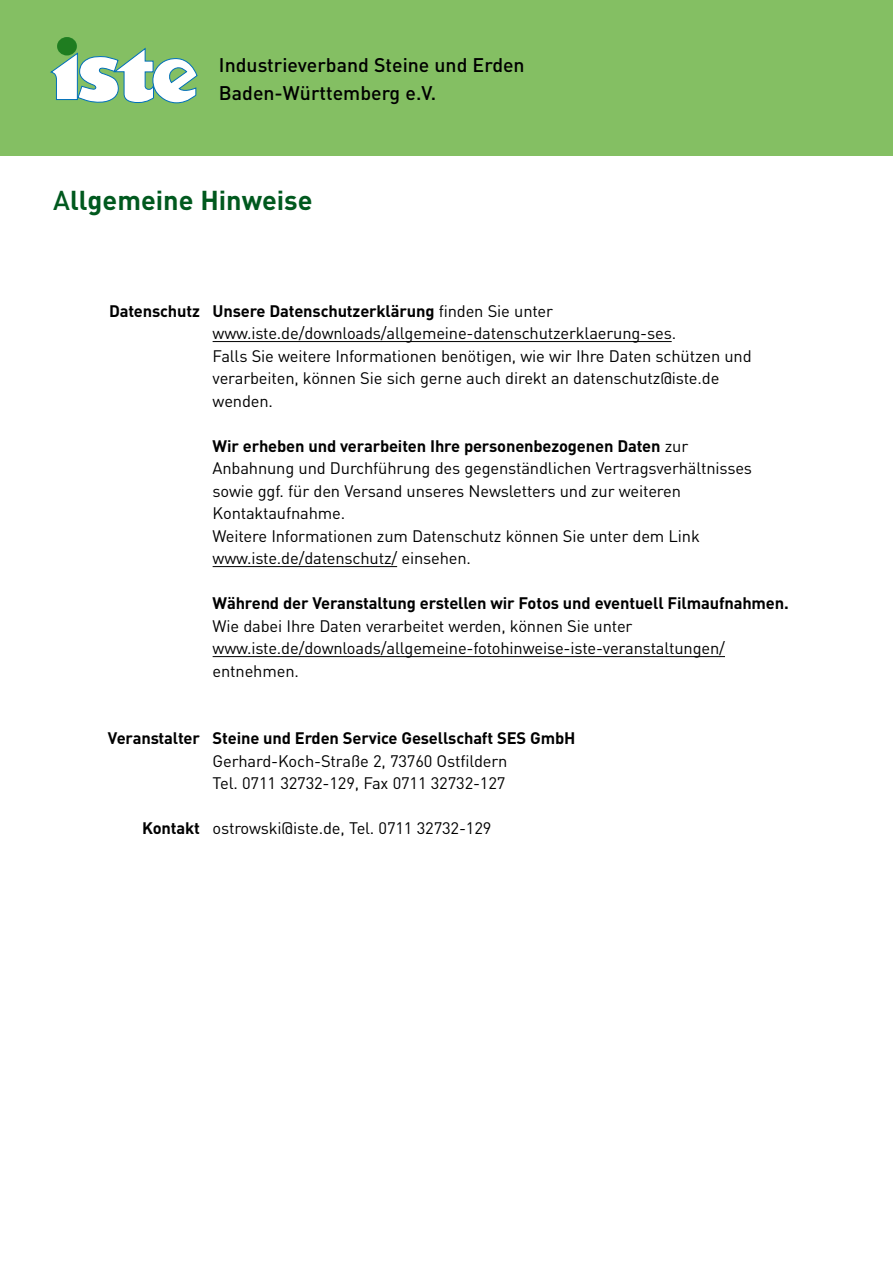
<style>
.page{position:relative;width:893px;height:1263px;background:#fff}
.page>*{position:absolute;margin:0;border:0;box-sizing:border-box;transform-origin:0 0}
.t1{font:700 27px "DIN";color:#00591e}
.t2{font:500 19.5px/27.6px "DIN";color:#000}
.t3{font:16.5px/22.5px "DIN";letter-spacing:-.01em;color:#000}
.t4{font:700 16.5px "DIN";letter-spacing:-.01em;color:#000}
.s1{font-weight:500}
.s2{font-weight:700}
</style>
<div class="page">
<hr style="left:213px;top:341px;width:459px;height:1px;background:#000">
<hr style="left:213px;top:566px;width:184px;height:1px;background:#000">
<hr style="left:213px;top:656px;width:512px;height:1px;background:#000">
<div style="left:0;top:0;width:893px;height:156px;background:#84bf63"></div>
<div style="left:57px;top:37px;width:20px;height:18px;background:#1f7d20;border-radius:50%"></div>
<svg style="left:50px;top:47px;width:148px;height:57px"></svg>
<p class="t2" style="left:219px;top:50px;width:307px">Industrieverband Steine und Erden<br>Baden-Württemberg e.V.</p>
<h1 class="t1" style="left:53px;top:182px;width:261px"><span class="s1">A</span>llgemeine Hinweise</h1>
<p class="t3" style="left:213px;top:299px;width:541px;text-indent:-104px"><span class="s2">Datenschutz Unsere Datenschutzerklärung</span> finden Sie unter www.iste.de/downloads/allgemeine-datenschutzerklaerung-ses.<br>Falls Sie weitere Informationen benötigen, wie wir Ihre Daten schützen und verarbeiten, können Sie sich gerne auch direkt an datenschutz@iste.de wenden.</p>
<p class="t3" style="left:213px;top:434px;width:541px"><span class="s2">Wir erheben und verarbeiten Ihre personenbezogenen Daten</span> zur Anbahnung und Durchführung des gegenständlichen Vertragsverhältnisses sowie ggf. für den Versand unseres Newsletters und zur weiteren Kontaktaufnahme.<br>Weitere Informationen zum Datenschutz können Sie unter dem Link www.iste.de/datenschutz/ einsehen.</p>
<p class="t4" style="left:213px;top:592px;width:578px">Während der Veranstaltung erstellen wir Fotos und eventuell Filmaufnahmen.</p>
<p class="t3" style="left:213px;top:614px;width:514px">Wie dabei Ihre Daten verarbeitet werden, können Sie unter www.iste.de/downloads/allgemeine-fotohinweise-iste-veranstaltungen/ entnehmen.</p>
<p class="t4" style="left:108px;top:727px;width:469px">Veranstalter Steine und Erden Service Gesellschaft SES GmbH</p>
<p class="t3" style="left:213px;top:749px;width:296px">Gerhard-Koch-Straße 2, 73760 Ostfildern<br>Tel. 0711 32732-129, Fax 0711 32732-127</p>
<p class="t3" style="left:142px;top:817px;width:351px"><span class="s2">Kontakt</span> ostrowski@iste.de, Tel. 0711 32732-129</p>
</div>
